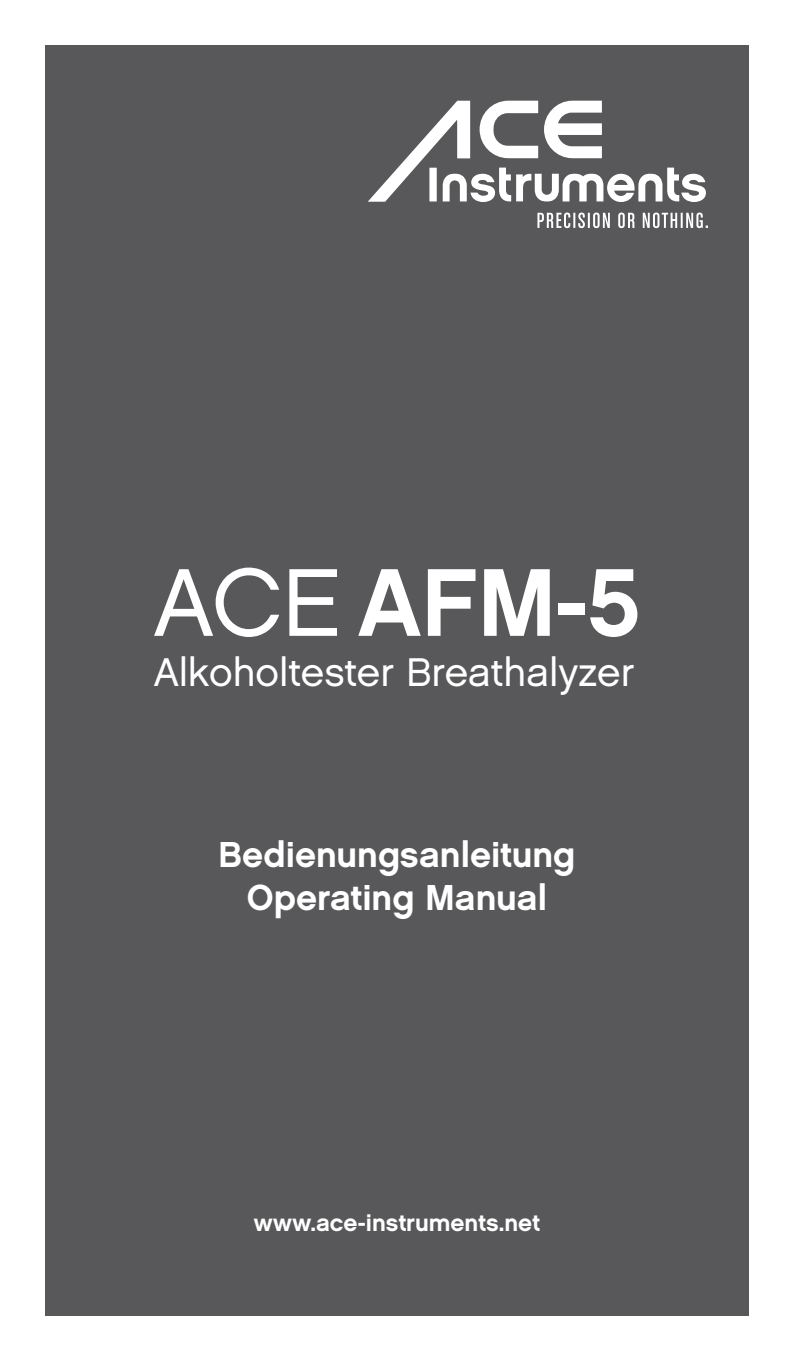
<style>
.page{position:relative;width:794px;height:1361px;background:#fff}
.page>*{position:absolute;margin:0;border:0;box-sizing:border-box;transform-origin:0 0}
.t1{font:96px "Chalet New York Nineteen Sixty";color:#fff}
.t2{font:40px "Chalet London Nineteen Sixty";color:#fff}
.t3{font:36px/43.2px "Chalet New York Nineteen Sixty";color:#fff;text-align:center}
.t4{font:24px "Chalet New York Nineteen Sixty";color:#fff}
.s1{font-family:"Chalet London Nineteen Sixty"}
</style>
<div class="page">
<div style="left:45px;top:45px;width:703px;height:1270px;background:#58585a"></div>
<svg style="left:368px;top:101px;width:338px;height:101px"></svg>
<svg style="left:537px;top:213px;width:171px;height:15px"></svg>
<h1 class="t1" style="left:153px;top:544px;width:488px"><span class="s1">ACE</span> AFM-5</h1>
<p class="t2" style="left:154px;top:648px;width:482px">Alkoholtester Breathalyzer</p>
<p class="t3" style="left:219px;top:833px;width:358px">Bedienungsanleitung<br>Operating Manual</p>
<p class="t4" style="left:254px;top:1208px;width:288px">www.ace-instruments.net</p>
</div>
